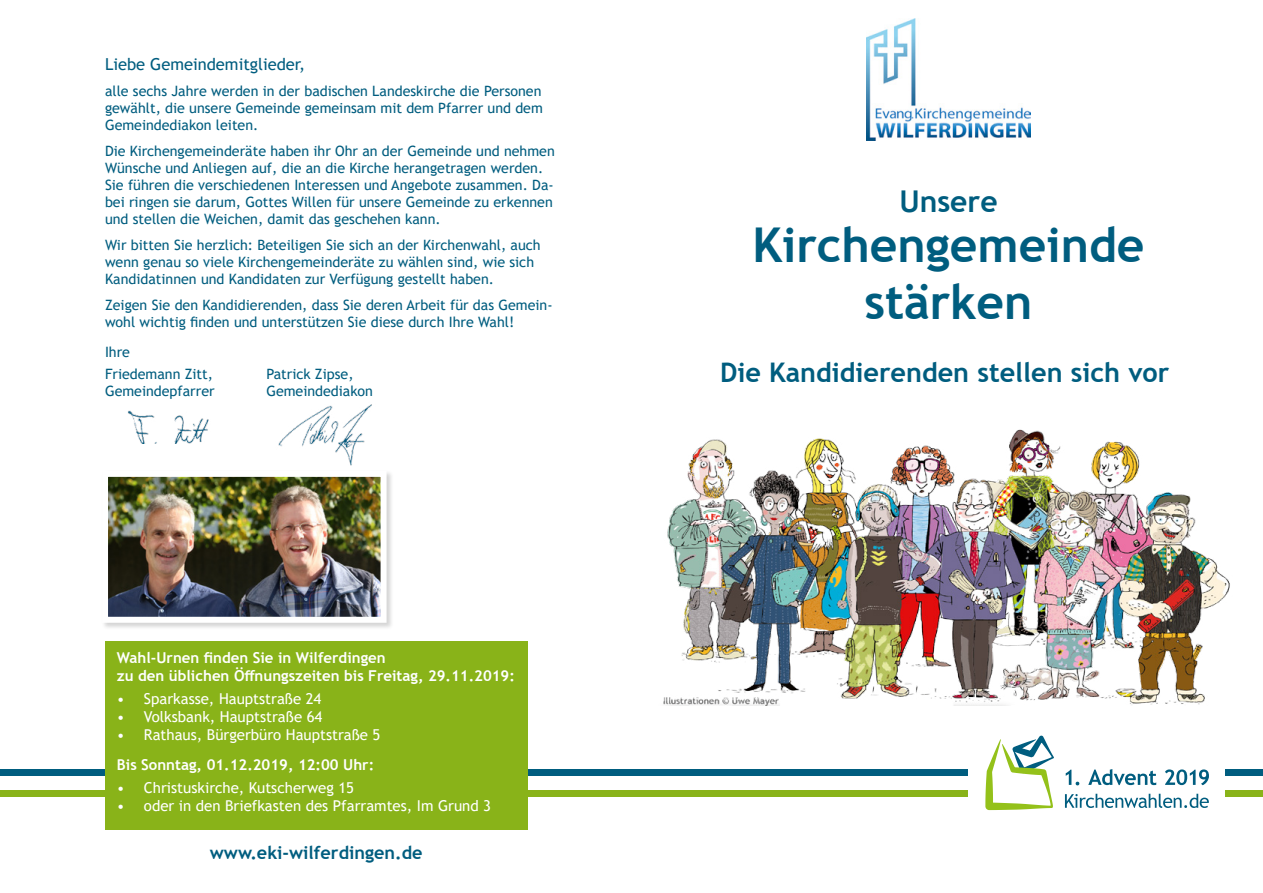
<style>
.page{position:relative;width:1263px;height:893px;background:#fff}
.page>*{position:absolute;margin:0;border:0;box-sizing:border-box;transform-origin:0 0}
.t1{font:700 48px/57.6px "Trebuchet MS";color:#005d7f;text-align:center}
.t2{font:700 30px "Trebuchet MS";color:#005d7f}
.t3{font:700 27px "Trebuchet MS";color:#005d7f}
.t4{font:700 18px "Trebuchet MS";color:#005d7f}
.t5{font:16.5px "Trebuchet MS";color:#005d7f}
.t6{font:15px "Trebuchet MS";color:#fff}
.t7{font:700 15px/18px "Trebuchet MS";color:#fff}
.t8{font:14.25px/17.1px "Trebuchet MS";color:#005d7f}
</style>
<div class="page">
<div style="left:0;top:769px;width:1263px;height:7px;background:#005d7f"></div>
<div style="left:0;top:791px;width:1263px;height:6px;background:#89b319"></div>
<div style="left:968px;top:719px;width:257px;height:122px;background:#fff"></div>
<svg style="left:1066px;top:770px;width:13px;height:15px"></svg>
<svg style="left:1088px;top:769px;width:68px;height:16px"></svg>
<svg style="left:1165px;top:769px;width:44px;height:16px"></svg>
<svg style="left:1065px;top:794px;width:144px;height:14px"></svg>
<svg style="left:985px;top:735px;width:69px;height:75px"></svg>
<img style="left:867px;top:19px;width:163px;height:121px">
<div style="left:105px;top:641px;width:422px;height:188px;background:#89b319"></div>
<div style="left:101px;top:470px;width:293px;height:160px;background:#000;opacity:.17"></div>
<img style="left:109px;top:478px;width:271px;height:138px">
<div style="left:102px;top:471px;width:285px;height:152px;border:6px solid #fff"></div>
<img style="left:663px;top:429px;width:567px;height:277px">
<img style="left:128px;top:410px;width:10px;height:27px">
<img style="left:138px;top:404px;width:256px;height:67px">
<p class="t5" style="left:105px;top:54px;width:202px">Liebe Gemeindemitglieder,</p>
<p class="t8" style="left:105px;top:82px;width:439px;text-align:justify">alle sechs Jahre werden in der badischen Landeskirche die Personen gewählt, die unsere Gemeinde gemeinsam mit dem Pfarrer und dem Gemeindediakon leiten.</p>
<p class="t8" style="left:105px;top:142px;width:451px">Die Kirchengemeinderäte haben ihr Ohr an der Gemeinde und nehmen Wünsche und Anliegen auf, die an die Kirche herangetragen werden.<br>Sie führen die verschiedenen Interessen und Angebote zusammen. Da&shy;bei ringen sie darum, Gottes Willen für unsere Gemeinde zu erkennen und stellen die Weichen, damit das geschehen kann.</p>
<p class="t8" style="left:105px;top:236px;width:437px">Wir bitten Sie herzlich: Beteiligen Sie sich an der Kirchenwahl, auch wenn genau so viele Kirchengemeinderäte zu wählen sind, wie sich<br>Kandidatinnen und Kandidaten zur Verfügung gestellt haben.</p>
<p class="t8" style="left:105px;top:296px;width:449px">Zeigen Sie den Kandidierenden, dass Sie deren Arbeit für das Gemein&shy;wohl wichtig finden und unterstützen Sie diese durch Ihre Wahl!</p>
<p class="t8" style="left:105px;top:341px;width:110px;line-height:21.3px">Ihre<br>Friedemann Zitt,</p>
<p class="t8" style="left:105px;top:382px;width:111px">Gemeindepfarrer</p>
<p class="t8" style="left:266px;top:365px;width:108px">Patrick Zipse,<br>Gemeindediakon</p>
<p class="t7" style="left:117px;top:649px;width:399px">Wahl-Urnen finden Sie in Wilferdingen<br>zu den üblichen Öffnungszeiten bis Freitag, 29.11.2019:</p>
<p class="t6" style="left:117px;top:689px;width:206px">• Sparkasse, Hauptstraße 24</p>
<p class="t6" style="left:117px;top:707px;width:207px">• Volksbank, Hauptstraße 64</p>
<p class="t6" style="left:117px;top:725px;width:265px">• Rathaus, Bürgerbüro Hauptstraße 5</p>
<p class="t7" style="left:117px;top:756px;width:259px">Bis Sonntag, 01.12.2019, 12:00 Uhr:</p>
<p class="t6" style="left:117px;top:778px;width:239px">• Christuskirche, Kutscherweg 15</p>
<p class="t6" style="left:117px;top:796px;width:376px">• oder in den Briefkasten des Pfarramtes, Im Grund 3</p>
<p class="t4" style="left:210px;top:842px;width:214px">www.eki-wilferdingen.de</p>
<h2 class="t2" style="left:899px;top:182px;width:100px">Unsere</h2>
<h1 class="t1" style="left:752px;top:216px;width:394px">Kirchengemeinde stärken</h1>
<h3 class="t3" style="left:720px;top:356px;width:451px">Die Kandidierenden stellen sich vor</h3>
</div>
